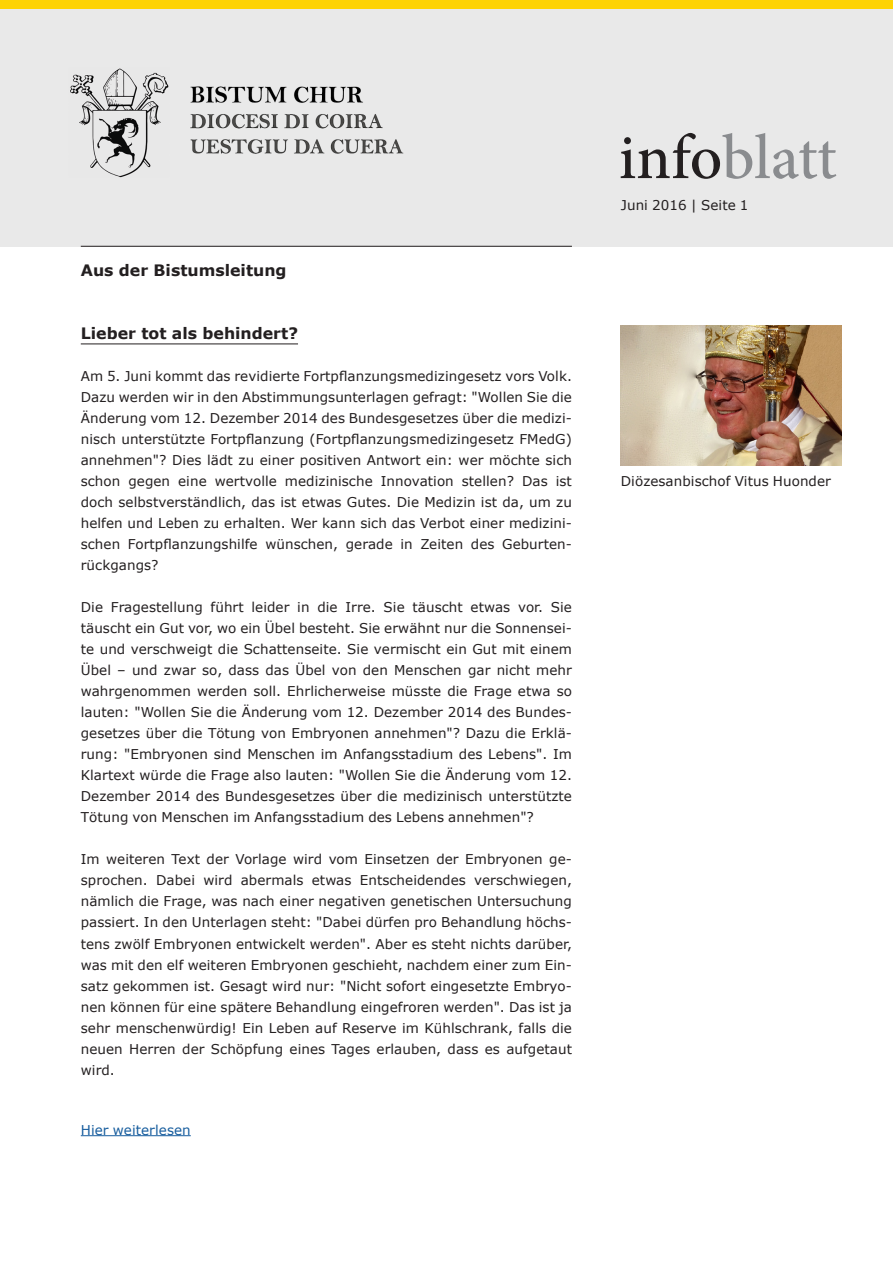
<style>
.page{position:relative;width:893px;height:1263px;background:#fff}
.page>*{position:absolute;margin:0;border:0;box-sizing:border-box;transform-origin:0 0}
.t1{font:500 63.6px "Minion Pro";letter-spacing:-.005em;color:#8a8c8f}
._2__Titel_mit_Unters{font:700 15.75px "Verdana";color:#231f20}
._1_Rubriken-Titel_mi{font:700 15.75px "Verdana";color:#231f20}
._5__Grundschrift_Blo{font:13.5px/21px "Verdana";letter-spacing:.005em;color:#231f20;text-align:justify}
._6__Grundschrift_Fla{font:13.5px "Verdana";letter-spacing:.005em;color:#231f20}
._5__Grundschrift_Blo-2{font:13.5px "Verdana";letter-spacing:.005em;color:#175d9e}
._8__Ausgabedatum_Pag{font:13.5px "Verdana";letter-spacing:.005em;color:#231f20}
.s1{color:#231f20}
</style>
<div class="page">
<div style="left:0;top:9px;width:893px;height:238px;background:#e9e9e9"></div>
<hr style="left:81px;top:246px;width:491px;height:1px;background:#231f20">
<hr style="left:81px;top:344px;width:217px;height:1px;background:#231f20">
<hr style="left:81px;top:1135px;width:110px;height:1px;background:#175d9e">
<div style="left:0;top:0;width:893px;height:9px;background:#fed304"></div>
<img style="left:621px;top:326px;width:221px;height:139px">
<p class="_1_Rubriken-Titel_mi" style="left:81px;top:259px;width:207px">Aus der Bistumsleitung</p>
<p class="_2__Titel_mit_Unters" style="left:81px;top:322px;width:219px">Lieber tot als behindert?</p>
<p class="_5__Grundschrift_Blo" style="left:81px;top:366px;width:493px">Am 5. Juni kommt das revidierte Fortpflanzungsmedizingesetz vors Volk.<br>Dazu werden wir in den Abstimmungsunterlagen gefragt: "Wollen Sie die Änderung vom 12. Dezember 2014 des Bundesgesetzes über die medizi&shy;nisch unterstützte Fortpflanzung (Fortpflanzungsmedizingesetz FMedG) annehmen"? Dies lädt zu einer positiven Antwort ein: wer möchte sich schon gegen eine wertvolle medizinische Innovation stellen? Das ist doch selbstverständlich, das ist etwas Gutes. Die Medizin ist da, um zu helfen und Leben zu erhalten. Wer kann sich das Verbot einer medizini&shy;schen Fortpflanzungshilfe wünschen, gerade in Zeiten des Geburten&shy;rückgangs?</p>
<p class="_5__Grundschrift_Blo" style="left:81px;top:597px;width:493px">Die Fragestellung führt leider in die Irre. Sie täuscht etwas vor. Sie täuscht ein Gut vor, wo ein Übel besteht. Sie erwähnt nur die Sonnensei&shy;te und verschweigt die Schattenseite. Sie vermischt ein Gut mit einem Übel – und zwar so, dass das Übel von den Menschen gar nicht mehr wahrgenommen werden soll. Ehrlicherweise müsste die Frage etwa so lauten: "Wollen Sie die Änderung vom 12. Dezember 2014 des Bundes&shy;gesetzes über die Tötung von Embryonen annehmen"? Dazu die Erklä&shy;rung: "Embryonen sind Menschen im Anfangsstadium des Lebens". Im Klartext würde die Frage also lauten: "Wollen Sie die Änderung vom 12.<br>Dezember 2014 des Bundesgesetzes über die medizinisch unterstützte Tötung von Menschen im Anfangsstadium des Lebens annehmen"?</p>
<p class="_5__Grundschrift_Blo" style="left:81px;top:849px;width:493px">Im weiteren Text der Vorlage wird vom Einsetzen der Embryonen ge&shy;sprochen. Dabei wird abermals etwas Entscheidendes verschwiegen, nämlich die Frage, was nach einer negativen genetischen Untersuchung passiert. In den Unterlagen steht: "Dabei dürfen pro Behandlung höchs&shy;tens zwölf Embryonen entwickelt werden". Aber es steht nichts darüber, was mit den elf weiteren Embryonen geschieht, nachdem einer zum Ein&shy;satz gekommen ist. Gesagt wird nur: "Nicht sofort eingesetzte Embryo&shy;nen können für eine spätere Behandlung eingefroren werden". Das ist ja sehr menschenwürdig! Ein Leben auf Reserve im Kühlschrank, falls die neuen Herren der Schöpfung eines Tages erlauben, dass es aufgetaut wird.</p>
<p class="_5__Grundschrift_Blo-2" style="left:81px;top:1120px;width:111px">Hier weiterlesen</p>
<p class="t1" style="left:619px;top:115px;width:220px"><span class="s1">info</span>blatt</p>
<p class="_8__Ausgabedatum_Pag" style="left:621px;top:196px;width:129px">Juni 2016 | Seite 1</p>
<p class="_6__Grundschrift_Fla" style="left:621px;top:472px;width:212px">Diözesanbischof Vitus Huonder</p>
</div>
